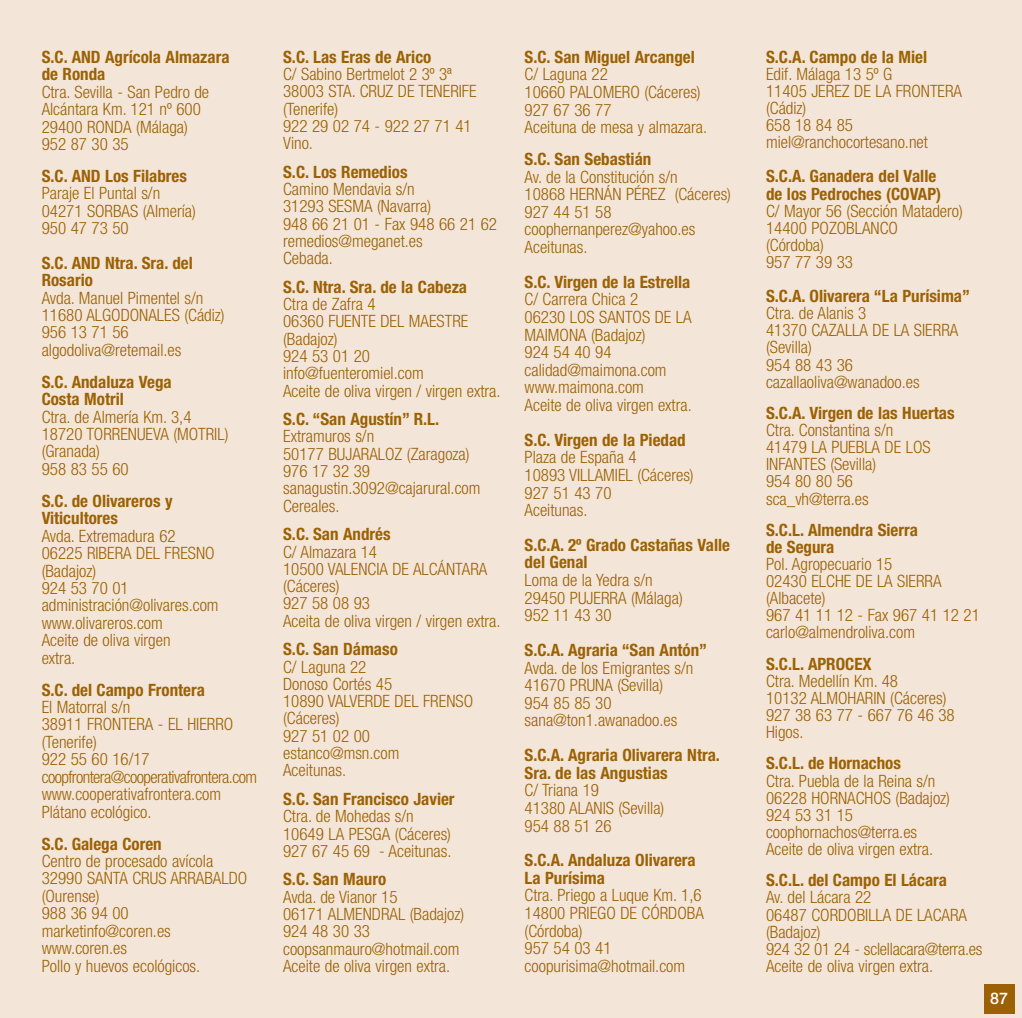
<style>
.page{position:relative;width:1022px;height:1018px;background:#fff}
.page>*{position:absolute;margin:0;border:0;box-sizing:border-box;transform-origin:0 0}
.t1{font:300 condensed 17px/17.2px "Helvetica Neue";color:#9c6104}
.t2{font:700 condensed 17px/17.4px "Helvetica Neue";color:#9c6104}
.t3{font:500 16px "Helvetica Neue";color:#fff}
</style>
<div class="page">
<div style="left:0;top:0;width:1021px;height:1018px;background:#f3e6d8"></div>
<div style="left:983px;top:983px;width:30px;height:30px;background:#9c6104"></div>
<p class="t2" style="left:42px;top:49px;width:189px">S.C. AND Agrícola Almazara de Ronda</p>
<p class="t1" style="left:42px;top:84px;width:169px">Ctra. Sevilla - San Pedro de<br>Alcántara Km. 121 nº 600<br>29400 RONDA (Málaga)<br>952 87 30 35</p>
<p class="t2" style="left:42px;top:168px;width:147px">S.C. AND Los Filabres</p>
<p class="t1" style="left:42px;top:186px;width:156px">Paraje El Puntal s/n<br>04271 SORBAS (Almería)<br>950 47 73 50</p>
<p class="t2" style="left:42px;top:255px;width:153px">S.C. AND Ntra. Sra. del<br>Rosario</p>
<p class="t1" style="left:42px;top:290px;width:184px">Avda. Manuel Pimentel s/n<br>11680 ALGODONALES (Cádiz)<br>956 13 71 56 algodoliva@retemail.es</p>
<p class="t2" style="left:42px;top:374px;width:132px">S.C. Andaluza Vega<br>Costa Motril</p>
<p class="t1" style="left:42px;top:409px;width:188px">Ctra. de Almería Km. 3,4<br>18720 TORRENUEVA (MOTRIL) (Granada)<br>958 83 55 60</p>
<p class="t2" style="left:42px;top:493px;width:132px">S.C. de Olivareros y<br>Viticultores</p>
<p class="t1" style="left:42px;top:528px;width:178px">Avda. Extremadura 62<br>06225 RIBERA DEL FRESNO (Badajoz)<br>924 53 70 01 administración@olivares.com www.olivareros.com<br>Aceite de oliva virgen<br>extra.</p>
<p class="t2" style="left:42px;top:682px;width:165px">S.C. del Campo Frontera</p>
<p class="t1" style="left:42px;top:700px;width:217px">El Matorral s/n<br>38911 FRONTERA - EL HIERRO (Tenerife)<br>922 55 60 16/17 coopfrontera@cooperativafrontera.com www.cooperativafrontera.com<br>Plátano ecológico.</p>
<p class="t2" style="left:42px;top:836px;width:122px">S.C. Galega Coren</p>
<p class="t1" style="left:42px;top:854px;width:207px">Centro de procesado avícola<br>32990 SANTA CRUS ARRABALDO (Ourense)<br>988 36 94 00 marketinfo@coren.es www.coren.es<br>Pollo y huevos ecológicos.</p>
<p class="t2" style="left:283px;top:49px;width:150px">S.C. Las Eras de Arico</p>
<p class="t1" style="left:283px;top:67px;width:195px">C/ Sabino Bertmelot 2 3º 3ª<br>38003 STA. CRUZ DE TENERIFE (Tenerife)<br>922 29 02 74 - 922 27 71 41<br>Vino.</p>
<p class="t2" style="left:283px;top:164px;width:126px">S.C. Los Remedios</p>
<p class="t1" style="left:283px;top:182px;width:215px">Camino Mendavia s/n<br>31293 SESMA (Navarra)<br>948 66 21 01 - Fax 948 66 21 62 remedios@meganet.es<br>Cebada.</p>
<p class="t2" style="left:283px;top:279px;width:185px">S.C. Ntra. Sra. de la Cabeza</p>
<p class="t1" style="left:283px;top:297px;width:219px">Ctra de Zafra 4<br>06360 FUENTE DEL MAESTRE (Badajoz)<br>924 53 01 20 info@fuenteromiel.com<br>Aceite de oliva virgen / virgen extra.</p>
<p class="t2" style="left:283px;top:412px;width:158px">S.C. “San Agustín” R.L.</p>
<p class="t1" style="left:283px;top:429px;width:199px">Extramuros s/n<br>50177 BUJARALOZ (Zaragoza)<br>976 17 32 39 sanagustin.3092@cajarural.com<br>Cereales.</p>
<p class="t2" style="left:283px;top:527px;width:109px">S.C. San Andrés</p>
<p class="t1" style="left:283px;top:544px;width:219px">C/ Almazara 14<br>10500 VALENCIA DE ALCÁNTARA (Cáceres)<br>927 58 08 93<br>Aceita de oliva virgen / virgen extra.</p>
<p class="t2" style="left:283px;top:642px;width:116px">S.C. San Dámaso</p>
<p class="t1" style="left:283px;top:659px;width:191px">C/ Laguna 22<br>Donoso Cortés 45<br>10890 VALVERDE DEL FRENSO (Cáceres)<br>927 51 02 00 estanco@msn.com<br>Aceitunas.</p>
<p class="t2" style="left:283px;top:791px;width:173px">S.C. San Francisco Javier</p>
<p class="t1" style="left:283px;top:809px;width:170px">Ctra. de Mohedas s/n<br>10649 LA PESGA (Cáceres)<br>927 67 45 69 - Aceitunas.</p>
<p class="t2" style="left:283px;top:872px;width:105px">S.C. San Mauro</p>
<p class="t1" style="left:283px;top:889px;width:182px">Avda. de Vianor 15<br>06171 ALMENDRAL (Badajoz)<br>924 48 30 33 coopsanmauro@hotmail.com<br>Aceite de oliva virgen extra.</p>
<p class="t2" style="left:524px;top:49px;width:172px">S.C. San Miguel Arcangel</p>
<p class="t1" style="left:524px;top:67px;width:184px">C/ Laguna 22<br>10660 PALOMERO (Cáceres)<br>927 67 36 77<br>Aceituna de mesa y almazara.</p>
<p class="t2" style="left:524px;top:152px;width:128px">S.C. San Sebastián</p>
<p class="t1" style="left:524px;top:169px;width:208px">Av. de la Constitución s/n<br>10868 HERNÁN PÉREZ (Cáceres)<br>927 44 51 58 coophernanperez@yahoo.es<br>Aceitunas.</p>
<p class="t2" style="left:524px;top:274px;width:167px">S.C. Virgen de la Estrella</p>
<p class="t1" style="left:524px;top:292px;width:169px">C/ Carrera Chica 2<br>06230 LOS SANTOS DE LA<br>MAIMONA (Badajoz)<br>924 54 40 94 calidad@maimona.com www.maimona.com<br>Aceite de oliva virgen extra.</p>
<p class="t2" style="left:524px;top:432px;width:163px">S.C. Virgen de la Piedad</p>
<p class="t1" style="left:524px;top:450px;width:171px">Plaza de España 4<br>10893 VILLAMIEL (Cáceres)<br>927 51 43 70<br>Aceitunas.</p>
<p class="t2" style="left:524px;top:537px;width:207px">S.C.A. 2º Grado Castañas Valle del Genal</p>
<p class="t1" style="left:524px;top:573px;width:160px">Loma de la Yedra s/n<br>29450 PUJERRA (Málaga)<br>952 11 43 30</p>
<p class="t2" style="left:524px;top:642px;width:184px">S.C.A. Agraria “San Antón”</p>
<p class="t1" style="left:524px;top:660px;width:170px">Avda. de los Emigrantes s/n<br>41670 PRUNA (Sevilla)<br>954 85 85 30 sana@ton1.awanadoo.es</p>
<p class="t2" style="left:524px;top:747px;width:197px">S.C.A. Agraria Olivarera Ntra.<br>Sra. de las Angustias</p>
<p class="t1" style="left:524px;top:783px;width:141px">C/ Triana 19<br>41380 ALANIS (Sevilla)<br>954 88 51 26</p>
<p class="t2" style="left:524px;top:853px;width:173px">S.C.A. Andaluza Olivarera<br>La Purísima</p>
<p class="t1" style="left:524px;top:888px;width:181px">Ctra. Priego a Luque Km. 1,6<br>14800 PRIEGO DE CÓRDOBA (Córdoba)<br>957 54 03 41 coopurisima@hotmail.com</p>
<p class="t2" style="left:765px;top:49px;width:163px">S.C.A. Campo de la Miel</p>
<p class="t1" style="left:765px;top:67px;width:197px">Edif. Málaga 13 5º G<br>11405 JEREZ DE LA FRONTERA (Cádiz)<br>658 18 84 85 miel@ranchocortesano.net</p>
<p class="t2" style="left:765px;top:169px;width:177px">S.C.A. Ganadera del Valle de los Pedroches (COVAP)</p>
<p class="t1" style="left:765px;top:203px;width:198px">C/ Mayor 56 (Sección Matadero)<br>14400 POZOBLANCO<br>(Córdoba)<br>957 77 39 33</p>
<p class="t2" style="left:765px;top:289px;width:205px">S.C.A. Olivarera “La Purísima”</p>
<p class="t1" style="left:765px;top:306px;width:194px">Ctra. de Alanis 3<br>41370 CAZALLA DE LA SIERRA (Sevilla)<br>954 88 43 36 cazallaoliva@wanadoo.es</p>
<p class="t2" style="left:765px;top:406px;width:190px">S.C.A. Virgen de las Huertas</p>
<p class="t1" style="left:765px;top:423px;width:166px">Ctra. Constantina s/n<br>41479 LA PUEBLA DE LOS<br>INFANTES (Sevilla)<br>954 80 80 56 sca_vh@terra.es</p>
<p class="t2" style="left:765px;top:523px;width:153px">S.C.L. Almendra Sierra de Segura</p>
<p class="t1" style="left:765px;top:557px;width:215px">Pol. Agropecuario 15<br>02430 ELCHE DE LA SIERRA (Albacete)<br>967 41 11 12 - Fax 967 41 12 21 carlo@almendroliva.com</p>
<p class="t2" style="left:765px;top:656px;width:107px">S.C.L. APROCEX</p>
<p class="t1" style="left:765px;top:674px;width:190px">Ctra. Medellín Km. 48<br>10132 ALMOHARIN (Cáceres)<br>927 38 63 77 - 667 76 46 38<br>Higos.</p>
<p class="t2" style="left:765px;top:756px;width:136px">S.C.L. de Hornachos</p>
<p class="t1" style="left:765px;top:773px;width:185px">Ctra. Puebla de la Reina s/n<br>06228 HORNACHOS (Badajoz)<br>924 53 31 15 coophornachos@terra.es<br>Aceite de oliva virgen extra.</p>
<p class="t2" style="left:765px;top:873px;width:182px">S.C.L. del Campo El Lácara</p>
<p class="t1" style="left:765px;top:890px;width:218px">Av. del Lácara 22<br>06487 CORDOBILLA DE LACARA (Badajoz)<br>924 32 01 24 - sclellacara@terra.es<br>Aceite de oliva virgen extra.</p>
<p class="t3" style="left:989px;top:993px;width:19px">87</p>
</div>
